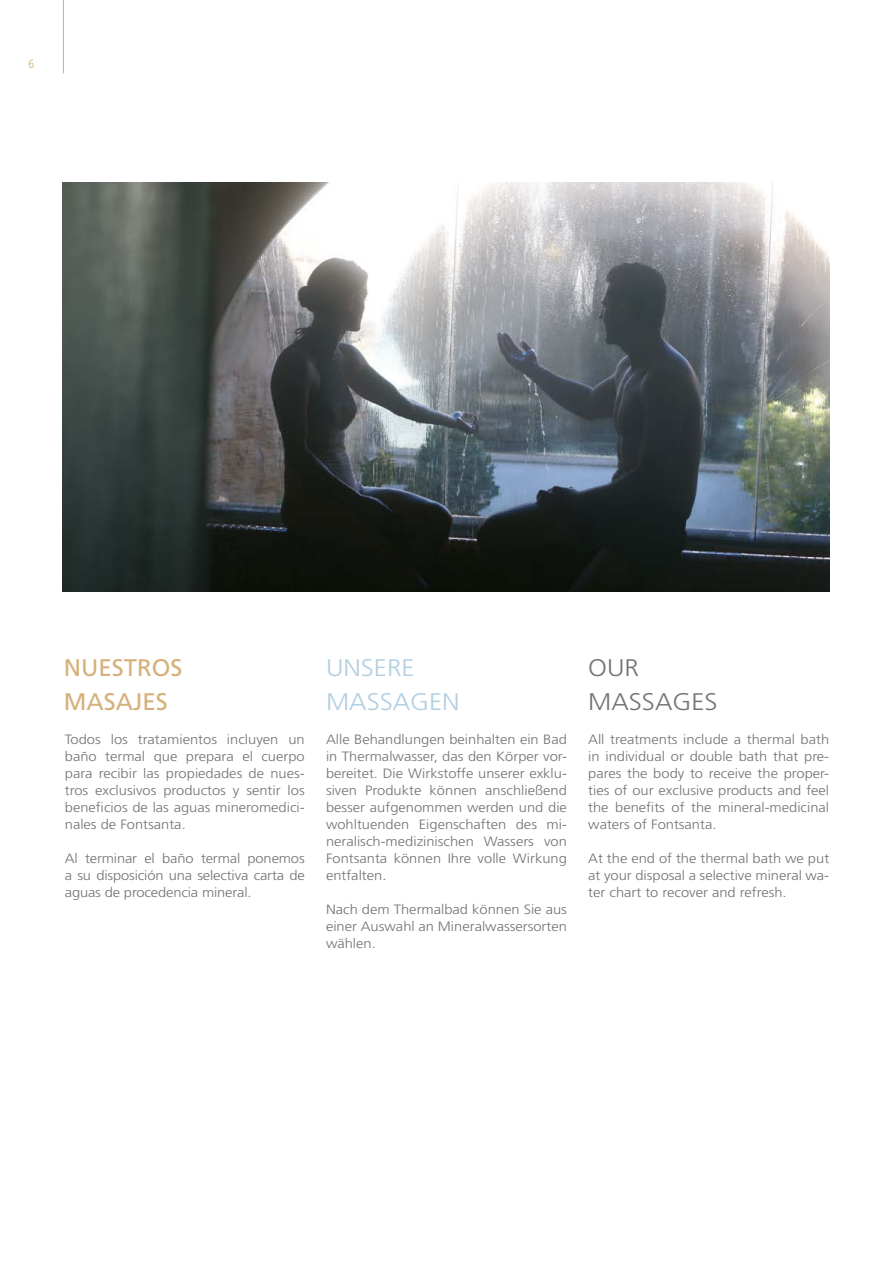
<style>
.page{position:relative;width:893px;height:1263px;background:#fff}
.page>*{position:absolute;margin:0;border:0;box-sizing:border-box;transform-origin:0 0}
.t1{font:24px/34px "Frutiger LT Std";color:#d5b079}
.t2{font:300 24px/34px "Frutiger LT Std";color:#b2cee1;scale:1.09 1}
.t3{font:300 24px/34px "Frutiger LT Std";color:#747373;scale:1.09 1}
.t4{font:300 13.5px/17px "Frutiger LT Std";color:#747373;text-align:justify;scale:1.09 1}
.t5{font:300 condensed 12px "Frutiger LT Std";color:#d5b079}
</style>
<div class="page">
<hr style="left:63px;top:0;width:1px;height:73px;background:#d5b079">
<img style="left:63px;top:183px;width:766px;height:408px">
<p class="t5" style="left:28px;top:57px;width:7px">6</p>
<h1 class="t1" style="left:64px;top:651px;width:120px">NUESTROS<br>MASAJES</h1>
<p class="t4" style="left:65px;top:731px;width:222px">Todos los tratamientos incluyen un baño termal que prepara el cuerpo para recibir las propiedades de nues&shy;tros exclusivos productos y sentir los beneficios de las aguas mineromedici&shy;nales de Fontsanta.</p>
<p class="t4" style="left:65px;top:850px;width:222px">Al terminar el baño termal ponemos a su disposición una selectiva carta de aguas de procedencia mineral.</p>
<h1 class="t2" style="left:326px;top:651px;width:124px">UNSERE<br>MASSAGEN</h1>
<p class="t4" style="left:326px;top:731px;width:223px">Alle Behandlungen beinhalten ein Bad in Thermalwasser, das den Körper vor&shy;bereitet. Die Wirkstoffe unserer exklu&shy;siven Produkte können anschließend besser aufgenommen werden und die wohltuenden Eigenschaften des mi&shy;neralisch-medizinischen Wassers von Fontsanta können Ihre volle Wirkung entfalten.</p>
<p class="t4" style="left:326px;top:901px;width:223px">Nach dem Thermalbad können Sie aus einer Auswahl an Mineralwassersorten wählen.</p>
<h1 class="t3" style="left:588px;top:651px;width:120px">OUR<br>MASSAGES</h1>
<p class="t4" style="left:588px;top:731px;width:223px">All treatments include a thermal bath in individual or double bath that pre&shy;pares the body to receive the proper&shy;ties of our exclusive products and feel the benefits of the mineral-medicinal waters of Fontsanta.</p>
<p class="t4" style="left:588px;top:850px;width:223px">At the end of the thermal bath we put at your disposal a selective mineral wa&shy;ter chart to recover and refresh.</p>
</div>
